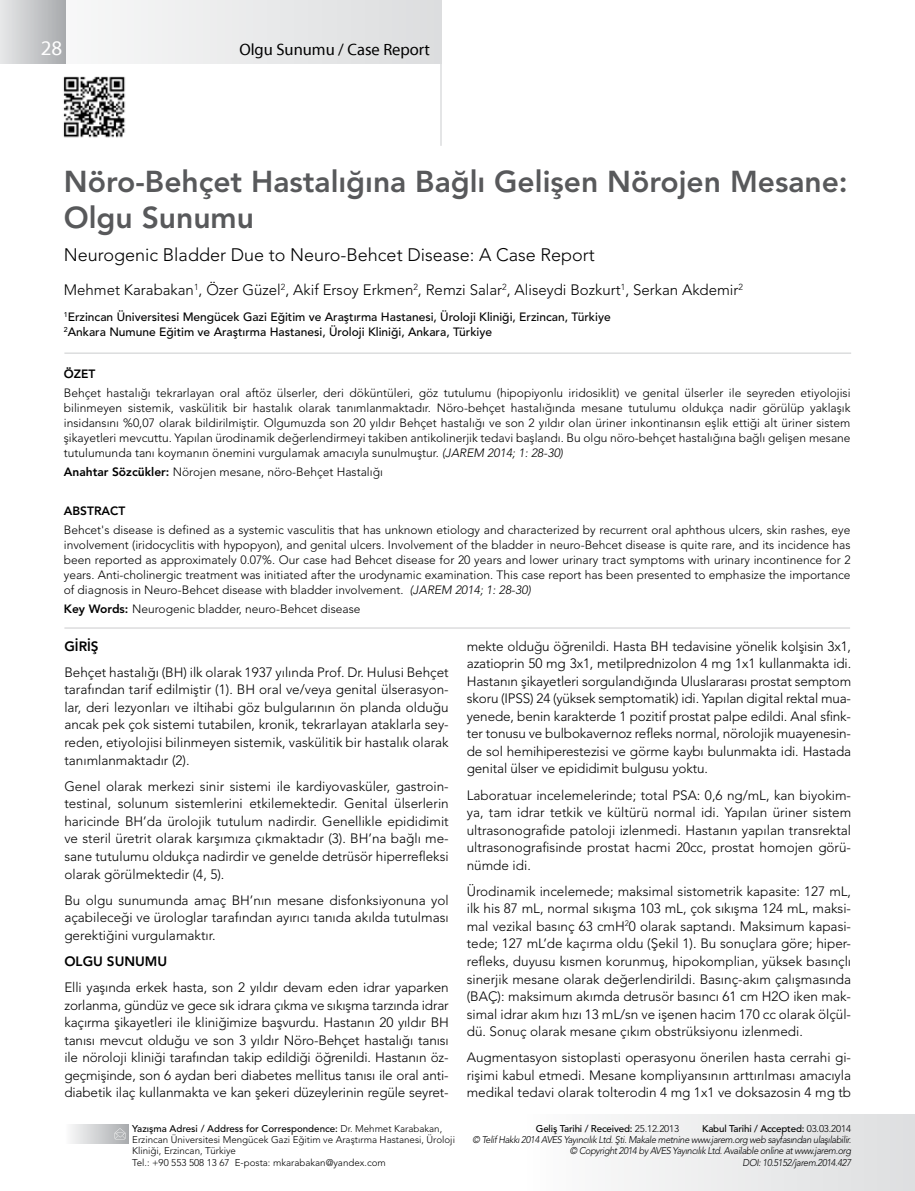
<style>
.page{position:relative;width:915px;height:1191px;background:#fff}
.page>*{position:absolute;margin:0;border:0;box-sizing:border-box;transform-origin:0 0}
.t1{font:800 30px/36px "Avenir LT Std";color:#58595b}
.t2{font:21px "Myriad";color:#fff}
.t3{font:300 18px "Avenir LT Std";color:#000}
.t4{font:16.5px "Myriad";color:#000}
.t5{font:300 15px "Avenir LT Std";color:#000}
.t6{font:300 13.5px/17.5px "Avenir LT Std";color:#000;text-align:justify}
.t7{font:800 13.5px "Avenir LT Std";color:#000}
.t8{font:300 12px/15px "Avenir LT Std";color:#000;text-align:justify}
.t9{font:500 12px "Avenir LT Std";color:#000}
.t10{font:800 12px "Avenir LT Std";color:#000}
.t11{font:italic 300 9.75px "Avenir LT Std";letter-spacing:-.04em;color:#000;scale:.95 1}
.t12{font:300 9.75px/11.4px "Avenir LT Std";color:#000}
.t13{font:500 9.75px "Avenir LT Std";letter-spacing:-.015em;color:#000}
.s1{font-style:italic}
.s2{font-weight:800}
.s3{font-weight:300}
</style>
<div class="page">
<hr style="left:64px;top:627px;width:785px;height:2px;background:#dcddde">
<div style="left:3px;top:0;width:438px;height:64px;background:linear-gradient(to bottom,#e9eaeb,#e9eaeb)"></div>
<div style="left:0;top:0;width:65px;height:64px;background:linear-gradient(to right,#e7e8e9,#a9abae)"></div>
<hr style="left:440px;top:44px;width:1px;height:102px;background:#dcddde">
<img style="left:63px;top:76px;width:63px;height:62px">
<div style="left:521px;top:1114px;width:393px;height:77px;background:linear-gradient(to right,#fdfdfd,#dddee0)"></div>
<div style="left:64px;top:1124px;width:65px;height:19px;background:linear-gradient(to right,#fdfdfe,#a8abad)"></div>
<svg style="left:114px;top:1128px;width:12px;height:11px"></svg>
<hr style="left:64px;top:352px;width:786px;height:2px;background:#dcddde">
<p class="t2" style="left:41px;top:35px;width:23px">28</p>
<p class="t4" style="left:239px;top:40px;width:192px">Olgu Sunumu / Case Report</p>
<p class="t1" style="left:64px;top:164px;width:785px">Nöro-Behçet Hastalığına Bağlı Gelişen Nörojen Mesane:<br>Olgu Sunumu</p>
<p class="t3" style="left:64px;top:244px;width:532px">Neurogenic Bladder Due to Neuro-Behcet Disease: A Case Report</p>
<p class="t5" style="left:64px;top:281px;width:680px">Mehmet Karabakan<sup>1</sup>, Özer Güzel<sup>2</sup>, Akif Ersoy Erkmen<sup>2</sup>, Remzi Salar<sup>2</sup>, Aliseydi Bozkurt<sup>1</sup>, Serkan Akdemir<sup>2</sup></p>
<p class="t9" style="left:64px;top:310px;width:548px"><sup>1</sup>Erzincan Üniversitesi Mengücek Gazi Eğitim ve Araştırma Hastanesi, Üroloji Kliniği, Erzincan, Türkiye</p>
<p class="t9" style="left:64px;top:325px;width:429px"><sup>2</sup>Ankara Numune Eğitim ve Araştırma Hastanesi, Üroloji Kliniği, Ankara, Türkiye</p>
<p class="t10" style="left:64px;top:366px;width:33px">ÖZET</p>
<p class="t8" style="left:64px;top:385px;width:788px">Behçet hastalığı tekrarlayan oral aftöz ülserler, deri döküntüleri, göz tutulumu (hipopiyonlu iridosiklit) ve genital ülserler ile seyreden etiyolojisi bilinmeyen sistemik, vaskülitik bir hastalık olarak tanımlanmaktadır. Nöro-behçet hastalığında mesane tutulumu oldukça nadir görülüp yaklaşık insidansını %0,07 olarak bildirilmiştir. Olgumuzda son 20 yıldır Behçet hastalığı ve son 2 yıldır olan üriner inkontinansın eşlik ettiği alt üriner sistem şikayetleri mevcuttu. Yapılan ürodinamik değerlendirmeyi takiben antikolinerjik tedavi başlandı. Bu olgu nöro-behçet hastalığına bağlı gelişen mesane tutulumunda tanı koymanın önemini vurgulamak amacıyla sunulmuştur. <span class="s1">(JAREM 2014; 1: 28-30)</span></p>
<p class="t8" style="left:64px;top:465px;width:320px"><span class="s2">Anahtar Sözcükler:</span> Nörojen mesane, nöro-Behçet Hastalığı</p>
<p class="t10" style="left:64px;top:503px;width:63px">ABSTRACT</p>
<p class="t8" style="left:64px;top:522px;width:788px">Behcet's disease is defined as a systemic vasculitis that has unknown etiology and characterized by recurrent oral aphthous ulcers, skin rashes, eye involvement (iridocyclitis with hypopyon), and genital ulcers. Involvement of the bladder in neuro-Behcet disease is quite rare, and its incidence has been reported as approximately 0.07%. Our case had Behcet disease for 20 years and lower urinary tract symptoms with urinary incontinence for 2 years. Anti-cholinergic treatment was initiated after the urodynamic examination. This case report has been presented to emphasize the importance of diagnosis in Neuro-Behcet disease with bladder involvement. <span class="s1">(JAREM 2014; 1: 28-30)</span></p>
<p class="t8" style="left:64px;top:602px;width:298px"><span class="s2">Key Words:</span> Neurogenic bladder, neuro-Behcet disease</p>
<p class="t7" style="left:64px;top:638px;width:36px">GİRİŞ</p>
<p class="t6" style="left:64px;top:663px;width:386px">Behçet hastalığı (BH) ilk olarak 1937 yılında Prof. Dr. Hulusi Behçet tarafından tarif edilmiştir (1). BH oral ve/veya genital ülserasyon&shy;lar, deri lezyonları ve iltihabi göz bulgularının ön planda olduğu ancak pek çok sistemi tutabilen, kronik, tekrarlayan ataklarla sey&shy;reden, etiyolojisi bilinmeyen sistemik, vaskülitik bir hastalık olarak tanımlanmaktadır (2).</p>
<p class="t6" style="left:64px;top:777px;width:386px">Genel olarak merkezi sinir sistemi ile kardiyovasküler, gastroin&shy;testinal, solunum sistemlerini etkilemektedir. Genital ülserlerin haricinde BH’da ürolojik tutulum nadirdir. Genellikle epididimit ve steril üretrit olarak karşımıza çıkmaktadır (3). BH’na bağlı me&shy;sane tutulumu oldukça nadirdir ve genelde detrüsör hiperrefleksi olarak görülmektedir (4, 5).</p>
<p class="t6" style="left:64px;top:891px;width:386px">Bu olgu sunumunda amaç BH’nın mesane disfonksiyonuna yol açabileceği ve ürologlar tarafından ayırıcı tanıda akılda tutulması gerektiğini vurgulamaktır.</p>
<p class="t7" style="left:64px;top:953px;width:104px">OLGU SUNUMU</p>
<p class="t6" style="left:64px;top:978px;width:386px">Elli yaşında erkek hasta, son 2 yıldır devam eden idrar yaparken zorlanma, gündüz ve gece sık idrara çıkma ve sıkışma tarzında idrar kaçırma şikayetleri ile kliniğimize başvurdu. Hastanın 20 yıldır BH tanısı mevcut olduğu ve son 3 yıldır Nöro-Behçet hastalığı tanısı ile nöroloji kliniği tarafından takip edildiği öğrenildi. Hastanın öz&shy;geçmişinde, son 6 aydan beri diabetes mellitus tanısı ile oral anti&shy;diabetik ilaç kullanmakta ve kan şekeri düzeylerinin regüle seyret-</p>
<p class="t6" style="left:466px;top:637px;width:386px">mekte olduğu öğrenildi. Hasta BH tedavisine yönelik kolşisin 3x1, azatioprin 50 mg 3x1, metilprednizolon 4 mg 1x1 kullanmakta idi.<br>Hastanın şikayetleri sorgulandığında Uluslararası prostat semptom skoru (IPSS) 24 (yüksek semptomatik) idi. Yapılan digital rektal mua&shy;yenede, benin karakterde 1 pozitif prostat palpe edildi. Anal sfink&shy;ter tonusu ve bulbokavernoz refleks normal, nörolojik muayenesin&shy;de sol hemihiperestezisi ve görme kaybı bulunmakta idi. Hastada genital ülser ve epididimit bulgusu yoktu.</p>
<p class="t6" style="left:466px;top:786px;width:386px">Laboratuar incelemelerinde; total PSA: 0,6 ng/mL, kan biyokim&shy;ya, tam idrar tetkik ve kültürü normal idi. Yapılan üriner sistem ultrasonografide patoloji izlenmedi. Hastanın yapılan transrektal ultrasonografisinde prostat hacmi 20cc, prostat homojen görü&shy;nümde idi.</p>
<p class="t6" style="left:466px;top:882px;width:386px">Ürodinamik incelemede; maksimal sistometrik kapasite: 127 mL, ilk his 87 mL, normal sıkışma 103 mL, çok sıkışma 124 mL, maksi&shy;mal vezikal basınç 63 cmH<sup>2</sup>0 olarak saptandı. Maksimum kapasi&shy;tede; 127 mL’de kaçırma oldu (Şekil 1). Bu sonuçlara göre; hiper&shy;refleks, duyusu kısmen korunmuş, hipokomplian, yüksek basınçlı sinerjik mesane olarak değerlendirildi. Basınç-akım çalışmasında (BAÇ): maksimum akımda detrusör basıncı 61 cm H2O iken mak&shy;simal idrar akım hızı 13 mL/sn ve işenen hacim 170 cc olarak ölçül&shy;dü. Sonuç olarak mesane çıkım obstrüksiyonu izlenmedi.</p>
<p class="t6" style="left:466px;top:1048px;width:386px">Augmentasyon sistoplasti operasyonu önerilen hasta cerrahi gi&shy;rişimi kabul etmedi. Mesane kompliyansının arttırılması amacıyla medikal tedavi olarak tolterodin 4 mg 1x1 ve doksazosin 4 mg tb</p>
<p class="t13" style="left:132px;top:1122px;width:311px">Yazışma Adresi / Address for Correspondence: <span class="s3">Dr. Mehmet Karabakan,</span></p>
<p class="t12" style="left:132px;top:1134px;width:324px">Erzincan Üniversitesi Mengücek Gazi Eğitim ve Araştırma Hastanesi, Üroloji<br>Kliniği, Erzincan, Türkiye</p>
<p class="t12" style="left:132px;top:1156px;width:255px">Tel.: +90 553 508 13 67 E-posta: mkarabakan@yandex.com</p>
<p class="t13" style="left:535px;top:1122px;width:145px">Geliş Tarihi / Received: <span class="s3">25.12.2013</span></p>
<p class="t13" style="left:702px;top:1122px;width:150px">Kabul Tarihi / Accepted: <span class="s3">03.03.2014</span></p>
<p class="t11" style="left:472px;top:1133px;width:400px">© Telif Hakkı 2014 AVES Yayıncılık Ltd. Şti. Makale metnine www.jarem.org web sayfasından ulaşılabilir.</p>
<p class="t11" style="left:569px;top:1145px;width:297px">© Copyright 2014 by AVES Yayıncılık Ltd. Available online at www.jarem.org</p>
<p class="t11" style="left:742px;top:1156px;width:116px">DOI: 10.5152/jarem.2014.427</p>
</div>
